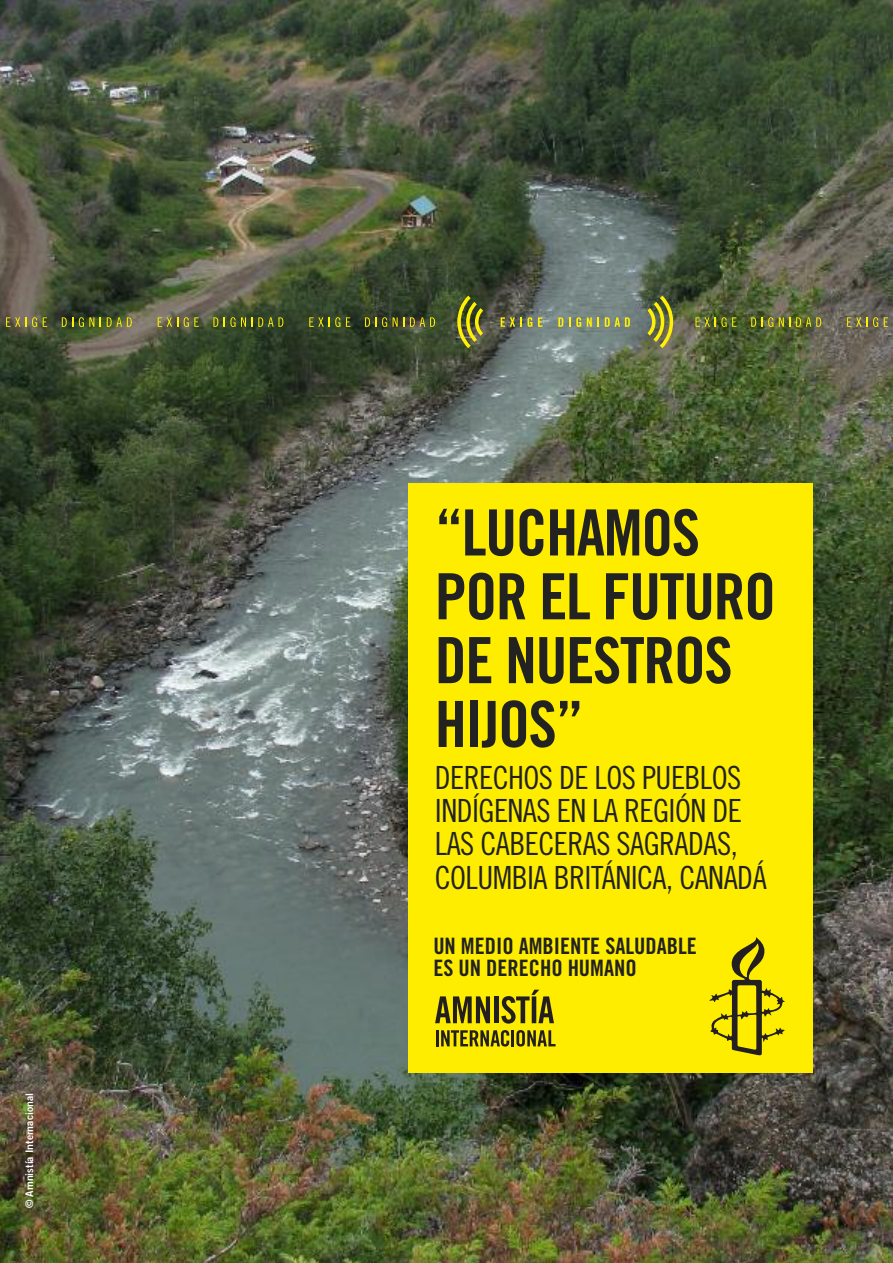
<style>
.page{position:relative;width:893px;height:1263px;background:#fff}
.page>*{position:absolute;margin:0;border:0;box-sizing:border-box;transform-origin:0 0}
.t1{font:63.9px/63.9px "Amnesty Trade Gothic Bd Cn 20";letter-spacing:-.02em;color:#222221}
.t2{font:31.95px/33.3px "Amnesty Trade Gothic Cn 18";letter-spacing:-.02em;color:#222221}
.t3{font:22.65px/22.6px "Amnesty Trade Gothic Bd Cn 20";color:#222221}
.t4{font:10.5px "Amnesty Trade Gothic Bd 2";color:#fff}
</style>
<div class="page">
<img style="left:0;top:0;width:893px;height:1263px">
<svg style="left:695px;top:317px;width:42px;height:10px"></svg>
<svg style="left:751px;top:317px;width:5px;height:10px"></svg>
<svg style="left:762px;top:317px;width:11px;height:10px"></svg>
<svg style="left:779px;top:317px;width:11px;height:10px"></svg>
<svg style="left:796px;top:317px;width:25px;height:10px"></svg>
<svg style="left:847px;top:317px;width:14px;height:10px"></svg>
<svg style="left:867px;top:317px;width:11px;height:10px"></svg>
<svg style="left:884px;top:317px;width:4px;height:10px"></svg>
<svg style="left:6px;top:317px;width:31px;height:10px"></svg>
<svg style="left:43px;top:317px;width:4px;height:10px"></svg>
<svg style="left:62px;top:317px;width:11px;height:10px"></svg>
<svg style="left:79px;top:317px;width:15px;height:10px"></svg>
<svg style="left:107px;top:317px;width:25px;height:10px"></svg>
<svg style="left:158px;top:317px;width:20px;height:10px"></svg>
<svg style="left:184px;top:317px;width:15px;height:10px"></svg>
<svg style="left:213px;top:317px;width:5px;height:10px"></svg>
<svg style="left:224px;top:317px;width:22px;height:10px"></svg>
<svg style="left:252px;top:317px;width:31px;height:10px"></svg>
<svg style="left:309px;top:317px;width:31px;height:10px"></svg>
<svg style="left:346px;top:317px;width:4px;height:10px"></svg>
<svg style="left:365px;top:317px;width:5px;height:10px"></svg>
<svg style="left:376px;top:317px;width:11px;height:10px"></svg>
<svg style="left:393px;top:317px;width:11px;height:10px"></svg>
<svg style="left:410px;top:317px;width:25px;height:10px"></svg>
<svg style="left:501px;top:317px;width:21px;height:10px"></svg>
<svg style="left:528px;top:317px;width:4px;height:10px"></svg>
<svg style="left:538px;top:317px;width:4px;height:10px"></svg>
<svg style="left:558px;top:317px;width:5px;height:10px"></svg>
<svg style="left:569px;top:317px;width:12px;height:10px"></svg>
<svg style="left:587px;top:317px;width:12px;height:10px"></svg>
<svg style="left:605px;top:317px;width:25px;height:10px"></svg>
<svg style="left:457px;top:296px;width:26px;height:52px"></svg>
<svg style="left:647px;top:296px;width:26px;height:52px"></svg>
<div style="left:408px;top:483px;width:405px;height:589px;background:#ffed00"></div>
<svg style="left:709px;top:937px;width:76px;height:118px"></svg>
<div style="left:494px;top:996px;width:5px;height:27px;background:#231f20"></div>
<svg style="left:501px;top:990px;width:53px;height:33px"></svg>
<svg style="left:436px;top:1030px;width:73px;height:16px"></svg>
<hr style="left:511px;top:1030px;width:3px;height:16px;background:#231f20">
<svg style="left:516px;top:1030px;width:40px;height:16px"></svg>
<svg style="left:435px;top:996px;width:55px;height:27px"></svg>
<p class="t4" style="left:23px;top:1208px;width:117px;rotate:-90deg">© Amnistía Internacional</p>
<h1 class="t1" style="left:435px;top:500px;width:343px">“LUCHAMOS<br>POR EL FUTURO<br>DE NUESTROS<br>HIJOS”</h1>
<p class="t2" style="left:435px;top:760px;width:334px">DERECHOS DE LOS PUEBLOS<br>INDÍGENAS EN LA REGIÓN DE<br>LAS CABECERAS SAGRADAS,<br>COLUMBIA BRITÁNICA, CANADÁ</p>
<p class="t3" style="left:433px;top:934px;width:265px">UN MEDIO AMBIENTE SALUDABLE<br>ES UN DERECHO HUMANO</p>
</div>
